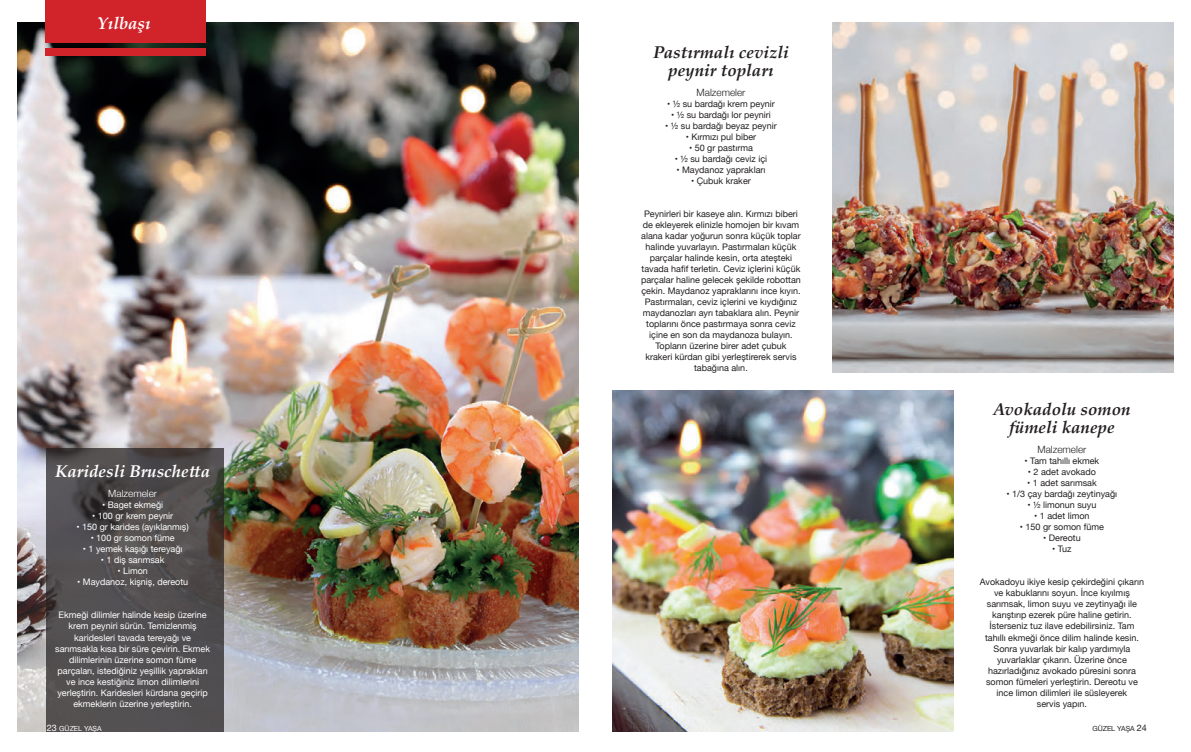
<style>
.page{position:relative;width:1191px;height:752px;background:#fff}
.page>*{position:absolute;margin:0;border:0;box-sizing:border-box;transform-origin:0 0}
.buyuk_ara_baslık{font:italic 700 17px/18px "Palatino Linotype";color:#231f20;text-align:center}
.buyuk_ara_baslık-2{font:italic 700 17px "Palatino Linotype";color:#fff}
.ARABASLIK{font:300 10px "Helvetica Neue";color:#231f20}
.ARABASLIK-2{font:300 10px "Helvetica Neue";color:#fff}
.KUTU{font:9px/11px "Helvetica Neue";color:#231f20;text-align:center}
.KUTU-2{font:9px/11px "Helvetica Neue";color:#fff;text-align:center}
.t1{font:7px "Helvetica Neue";color:#fff}
.t2{font:7px "Helvetica Neue";color:#231f20}
.s1{font-size:9px}
</style>
<div class="page">
<img style="left:17px;top:23px;width:561px;height:708px">
<svg style="left:46px;top:448px;width:178px;height:283px;background:#504c4e"></svg>
<img style="left:832px;top:23px;width:342px;height:349px">
<img style="left:612px;top:390px;width:341px;height:341px">
<div style="left:45px;top:0;width:161px;height:43px;background:#d1232a"></div>
<div style="left:45px;top:48px;width:161px;height:8px;background:#d1232a"></div>
<p class="buyuk_ara_baslık-2" style="left:97px;top:11px;width:55px">Yılbaşı</p>
<p class="buyuk_ara_baslık-2" style="left:55px;top:459px;width:156px">Karidesli Bruschetta</p>
<p class="ARABASLIK-2" style="left:108px;top:485px;width:50px">Malzemeler</p>
<p class="KUTU-2" style="left:102px;top:500px;width:63px">• Baget ekmeği</p>
<p class="KUTU-2" style="left:92px;top:511px;width:83px">• 100 gr krem peynir</p>
<p class="KUTU-2" style="left:77px;top:522px;width:114px">• 150 gr karides (ayıklanmış)</p>
<p class="KUTU-2" style="left:91px;top:533px;width:86px">• 100 gr somon füme</p>
<p class="KUTU-2" style="left:83px;top:544px;width:101px">• 1 yemek kaşığı tereyağı</p>
<p class="KUTU-2" style="left:101px;top:555px;width:65px">• 1 diş sarımsak</p>
<p class="KUTU-2" style="left:117px;top:566px;width:32px">• Limon</p>
<p class="KUTU-2" style="left:77px;top:577px;width:113px">• Maydanoz, kişniş, dereotu</p>
<p class="KUTU-2" style="left:55px;top:610px;width:156px">Ekmeği dilimler halinde kesip üzerine krem peyniri sürün. Temizlenmiş karidesleri tavada tereyağı ve sarımsakla kısa bir süre çevirin. Ekmek dilimlerinin üzerine somon füme parçaları, istediğiniz yeşillik yaprakları ve ince kestiğiniz limon dilimlerini yerleştirin. Karidesleri kürdana geçirip ekmeklerin üzerine yerleştirin.</p>
<p class="buyuk_ara_baslık" style="left:653px;top:42px;width:137px">Pastırmalı cevizli peynir topları</p>
<p class="ARABASLIK" style="left:696px;top:84px;width:50px">Malzemeler</p>
<p class="KUTU" style="left:667px;top:99px;width:109px">• ½ su bardağı krem peynir</p>
<p class="KUTU" style="left:671px;top:110px;width:101px">• ½ su bardağı lor peyniri</p>
<p class="KUTU" style="left:665px;top:121px;width:113px">• ½ su bardağı beyaz peynir</p>
<p class="KUTU" style="left:685px;top:132px;width:72px">• Kırmızı pul biber</p>
<p class="KUTU" style="left:689px;top:143px;width:65px">• 50 gr pastırma</p>
<p class="KUTU" style="left:675px;top:154px;width:94px">• ½ su bardağı ceviz içi</p>
<p class="KUTU" style="left:676px;top:165px;width:90px">• Maydanoz yaprakları</p>
<p class="KUTU" style="left:691px;top:176px;width:61px">• Çubuk kraker</p>
<p class="KUTU" style="left:641px;top:209px;width:161px">Peynirleri bir kaseye alın. Kırmızı biberi de ekleyerek elinizle homojen bir kıvam alana kadar yoğurun sonra küçük toplar halinde yuvarlayın. Pastırmaları küçük parçalar halinde kesin, orta ateşteki tavada hafif terletin. Ceviz içlerini küçük parçalar haline gelecek şekilde robottan çekin. Maydanoz yapraklarını ince kıyın.<br>Pastırmaları, ceviz içlerini ve kıydığınız maydanozları ayrı tabaklara alın. Peynir toplarını önce pastırmaya sonra ceviz içine en son da maydanoza bulayın.<br>Topların üzerine birer adet çubuk krakeri kürdan gibi yerleştirerek servis tabağına alın.</p>
<p class="buyuk_ara_baslık" style="left:993px;top:399px;width:139px">Avokadolu somon fümeli kanepe</p>
<p class="ARABASLIK" style="left:1037px;top:441px;width:50px">Malzemeler</p>
<p class="KUTU" style="left:1024px;top:456px;width:76px">• Tam tahıllı ekmek</p>
<p class="KUTU" style="left:1028px;top:467px;width:70px">• 2 adet avokado</p>
<p class="KUTU" style="left:1027px;top:478px;width:71px">• 1 adet sarımsak</p>
<p class="KUTU" style="left:1006px;top:489px;width:112px">• 1/3 çay bardağı zeytinyağı</p>
<p class="KUTU" style="left:1027px;top:500px;width:71px">• ½ limonun suyu</p>
<p class="KUTU" style="left:1034px;top:511px;width:57px">• 1 adet limon</p>
<p class="KUTU" style="left:1020px;top:522px;width:86px">• 150 gr somon füme</p>
<p class="KUTU" style="left:1043px;top:533px;width:39px">• Dereotu</p>
<p class="KUTU" style="left:1052px;top:544px;width:21px">• Tuz</p>
<p class="KUTU" style="left:980px;top:577px;width:166px">Avokadoyu ikiye kesip çekirdeğini çıkarın ve kabuklarını soyun. İnce kıyılmış sarımsak, limon suyu ve zeytinyağı ile karıştırıp ezerek püre haline getirin.<br>İsterseniz tuz ilave edebilirsiniz. Tam tahıllı ekmeği önce dilim halinde kesin.<br>Sonra yuvarlak bir kalıp yardımıyla yuvarlaklar çıkarın. Üzerine önce hazırladığınız avokado püresini sonra somon fümeleri yerleştirin. Dereotu ve ince limon dilimleri ile süsleyerek<br>servis yapın.</p>
<p class="t1" style="left:47px;top:723px;width:56px"><span class="s1">23</span> GÜZEL YAŞA</p>
<p class="t2" style="left:1092px;top:723px;width:56px">GÜZEL YAŞA <span class="s1">24</span></p>
</div>
